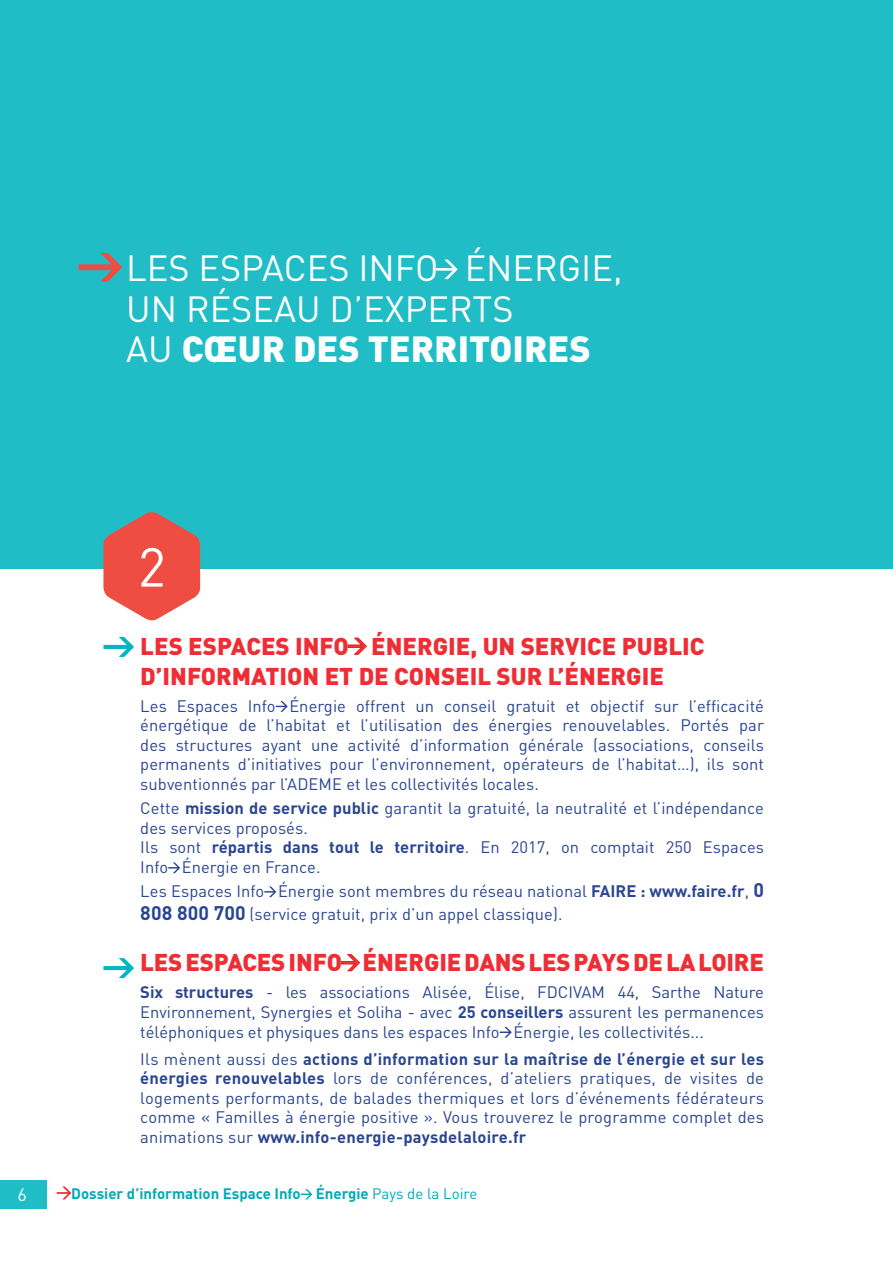
<style>
.page{position:relative;width:893px;height:1263px;background:#fff}
.page>*{position:absolute;margin:0;border:0;box-sizing:border-box;transform-origin:0 0}
.t1{font:54px "DIN";color:#fff}
.t2{font:36px "DIN";color:#fff}
.t3{font:900 36px "DIN";color:#fff}
.t4{font:900 24px/30px "DIN";color:#ee2d34}
.t5{font:18px "DIN";color:#fff}
.t6{font:16.5px/19.6px "DIN";letter-spacing:.005em;color:#2a4692;text-align:justify}
.t7{font:700 15px "DIN";color:#00aab5}
.s1{font-weight:400}
.s2{font-weight:700}
.s3{font-weight:700;font-size:19.5px}
</style>
<div class="page">
<svg style="left:347px;top:637px;width:20px;height:18px"></svg>
<svg style="left:276px;top:701px;width:12px;height:11px"></svg>
<svg style="left:168px;top:862px;width:12px;height:11px"></svg>
<svg style="left:264px;top:886px;width:12px;height:11px"></svg>
<svg style="left:340px;top:954px;width:21px;height:18px"></svg>
<svg style="left:500px;top:1027px;width:12px;height:11px"></svg>
<div style="left:0;top:0;width:893px;height:569px;background:#21bdc7"></div>
<svg style="left:436px;top:260px;width:22px;height:19px"></svg>
<svg style="left:78px;top:253px;width:44px;height:29px"></svg>
<svg style="left:103px;top:512px;width:97px;height:109px"></svg>
<svg style="left:103px;top:637px;width:31px;height:20px"></svg>
<svg style="left:103px;top:958px;width:31px;height:20px"></svg>
<div style="left:0;top:1180px;width:47px;height:28px;background:#21bdc7"></div>
<svg style="left:57px;top:1186px;width:14px;height:13px"></svg>
<svg style="left:301px;top:1189px;width:11px;height:10px"></svg>
<p class="t2" style="left:126px;top:246px;width:498px">LES ESPACES INFO ÉNERGIE,</p>
<p class="t2" style="left:126px;top:286px;width:389px">UN RÉSEAU D’EXPERTS</p>
<p class="t3" style="left:126px;top:325px;width:466px"><span class="s1">AU</span> CŒUR DES TERRITOIRES</p>
<p class="t1" style="left:138px;top:533px;width:30px">2</p>
<p class="t4" style="left:140px;top:630px;width:566px">LES ESPACES INFO ÉNERGIE, UN SERVICE PUBLIC<br>D’INFORMATION ET DE CONSEIL SUR L’ÉNERGIE</p>
<p class="t6" style="left:140px;top:696px;width:625px">Les Espaces Info Énergie offrent un conseil gratuit et objectif sur l’efficacité énergétique de l’habitat et l’utilisation des énergies renouvelables. Portés par des structures ayant une activité d’information générale (associations, conseils permanents d’initiatives pour l’environnement, opérateurs de l’habitat…), ils sont subventionnés par l’ADEME et les collectivités locales.</p>
<p class="t6" style="left:140px;top:798px;width:625px">Cette <span class="s2">mission de service public</span> garantit la gratuité, la neutralité et l’indépendance des services proposés.</p>
<p class="t6" style="left:140px;top:837px;width:625px">Ils sont <span class="s2">répartis dans tout le territoire</span>. En 2017, on comptait 250 Espaces<br>Info Énergie en France.</p>
<p class="t6" style="left:140px;top:880px;width:625px;line-height:22.5px">Les Espaces Info Énergie sont membres du réseau national <span class="s2">FAIRE : www.faire.fr</span>, <span class="s3">0<br>808 800 700</span> (service gratuit, prix d’un appel classique).</p>
<p class="t4" style="left:140px;top:946px;width:625px">LES ESPACES INFO ÉNERGIE DANS LES PAYS DE LA LOIRE</p>
<p class="t6" style="left:140px;top:982px;width:625px"><span class="s2">Six structures</span> - les associations Alisée, Élise, FDCIVAM 44, Sarthe Nature Environnement, Synergies et Soliha - avec <span class="s2">25 conseillers</span> assurent les permanences téléphoniques et physiques dans les espaces Info Énergie, les collectivités...</p>
<p class="t6" style="left:140px;top:1048px;width:625px">Ils mènent aussi des <span class="s2">actions d’information sur la maîtrise de l’énergie et sur les énergies renouvelables</span> lors de conférences, d’ateliers pratiques, de visites de logements performants, de balades thermiques et lors d’événements fédérateurs comme « Familles à énergie positive ». Vous trouverez le programme complet des animations sur <span class="s2">www.info-energie-paysdelaloire.fr</span></p>
<p class="t5" style="left:18px;top:1183px;width:11px">6</p>
<p class="t7" style="left:71px;top:1184px;width:407px">Dossier d’information Espace Info Énergie <span class="s1">Pays de la Loire</span></p>
</div>
